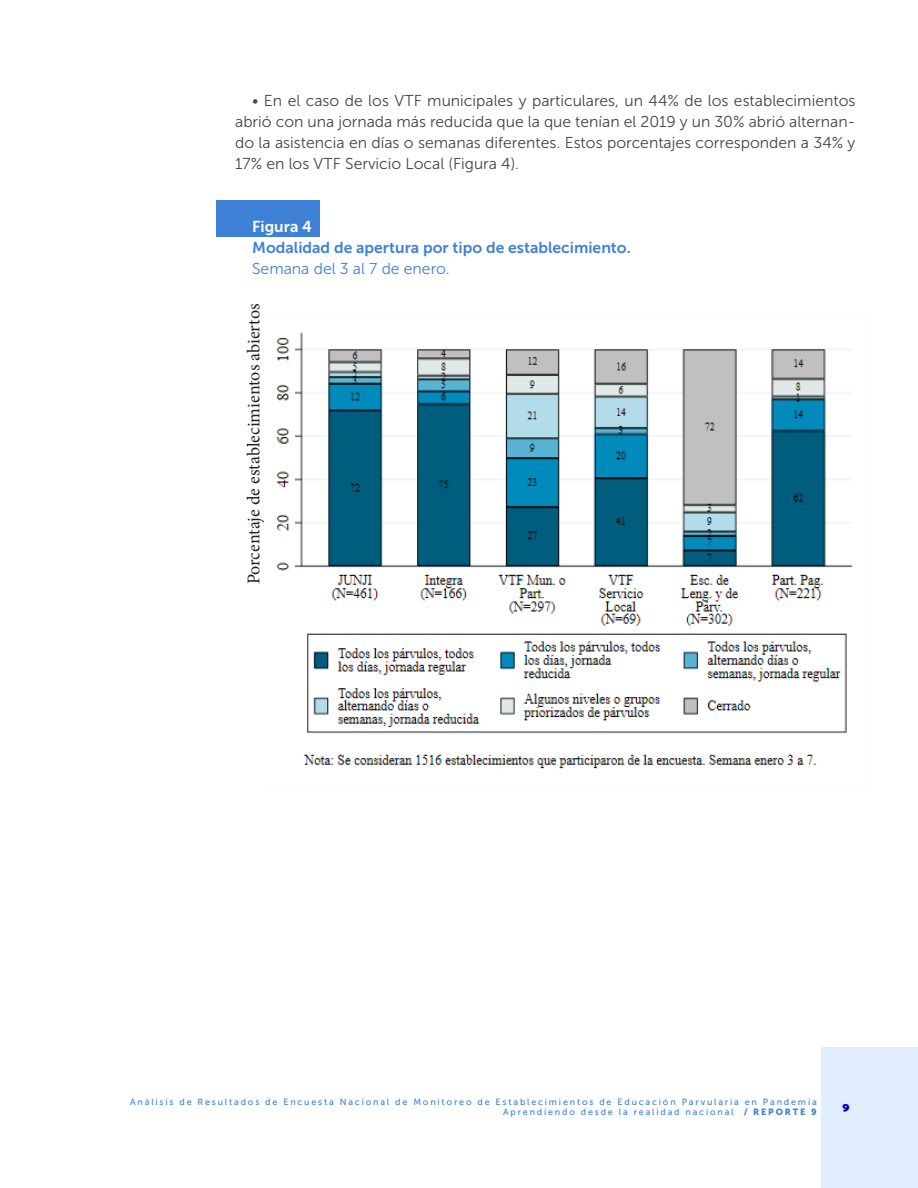
<style>
.page{position:relative;width:918px;height:1188px;background:#fff}
.page>*{position:absolute;margin:0;border:0;box-sizing:border-box;transform-origin:0 0}
.t1{font:18px "Minion Pro";color:#231f20}
.t2{font:15.75px/21px "Museo Sans 300";color:#454545;text-align:justify}
.t3{font:15.75px "Museo Sans 700";color:#4081d8}
.t4{font:15.75px "Museo Sans 300";color:#4081d8}
.t5{font:15.75px "Museo Sans 700";color:#fff}
.t6{font:900 12px "Catamaran";color:#0000b5}
.t7{font:9px/10.8px "Museo Sans 500";letter-spacing:.2em;color:#4081d8;text-align:right}
.s1{font-family:"Museo Sans 900"}
</style>
<div class="page">
<div style="left:822px;top:1048px;width:96px;height:140px;background:#e0eeff"></div>
<div style="left:216px;top:200px;width:104px;height:37px;background:#4081d8"></div>
<img style="left:276px;top:316px;width:593px;height:453px">
<p class="t2" style="left:235px;top:90px;width:622px;text-indent:17px">• En el caso de los VTF municipales y particulares, un 44% de los establecimientos abrió con una jornada más reducida que la que tenían el 2019 y un 30% abrió alternan&shy;do la asistencia en días o semanas diferentes. Estos porcentajes corresponden a 34% y 17% en los VTF Servicio Local (Figura 4).</p>
<p class="t5" style="left:252px;top:218px;width:61px">Figura 4</p>
<p class="t3" style="left:252px;top:239px;width:380px">Modalidad de apertura por tipo de establecimiento.</p>
<p class="t4" style="left:252px;top:260px;width:199px">Semana del 3 al 7 de enero.</p>
<p class="t1" style="left:242px;top:584px;width:282px;rotate:-90deg">Porcentaje de establecimientos abiertos</p>
<p class="t7" style="left:130px;top:1096px;width:688px">Análisis de Resultados de Encuesta Nacional de Monitoreo de Establecimientos de Educación Parvularia en Pandemia<br>Aprendiendo desde la realidad nacional <span class="s1">/ REPORTE 9</span></p>
<p class="t6" style="left:843px;top:1100px;width:9px">9</p>
</div>
